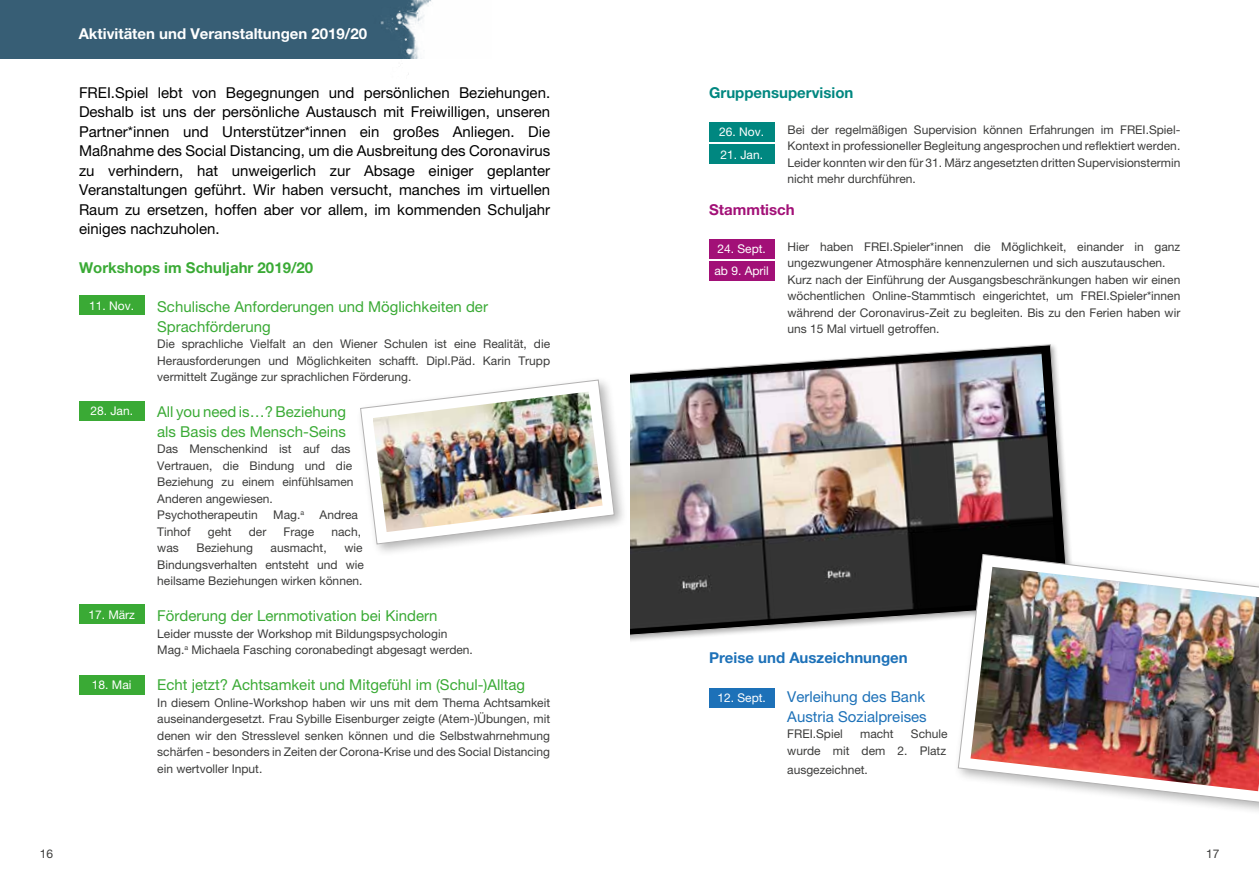
<style>
.page{position:relative;width:1259px;height:893px;background:#fff}
.page>*{position:absolute;margin:0;border:0;box-sizing:border-box;transform-origin:0 0}
.t1{font:15px/19.5px "Helvetica Neue LT Pro";color:#000;text-align:justify}
.t2{font:15px/19.5px "Helvetica Neue LT Pro";color:#3aaa35}
.t3{font:15px/19.5px "Helvetica Neue LT Pro";color:#1d71b8}
.t4{font:700 15px "Helvetica Neue LT Pro";color:#fff}
.t5{font:700 15px "Helvetica Neue LT Pro";color:#3aaa35}
.t6{font:700 15px "Helvetica Neue LT Pro";color:#1d71b8}
.t7{font:700 15px "Helvetica Neue LT Pro";color:#008780}
.t8{font:700 15px "Helvetica Neue LT Pro";color:#a21077}
.t9{font:12px/16.5px "Helvetica Neue LT Pro";color:#3c3c3b}
.t10{font:12px/22.4px "Helvetica Neue LT Pro";color:#fff}
</style>
<div class="page">
<div style="left:709px;top:122px;width:65px;height:20px;background:#008780"></div>
<div style="left:709px;top:145px;width:65px;height:19px;background:#008780"></div>
<svg style="left:630px;top:344px;width:439px;height:293px"></svg>
<img style="left:630px;top:353px;width:428px;height:276px">
<div style="left:709px;top:239px;width:65px;height:20px;background:#a21077"></div>
<div style="left:709px;top:261px;width:65px;height:20px;background:#a21077"></div>
<div style="left:709px;top:688px;width:65px;height:20px;background:#1d71b8"></div>
<div style="left:953px;top:550px;width:306px;height:267px;background:#000;opacity:.3"></div>
<svg style="left:958px;top:554px;width:301px;height:249px"></svg>
<img style="left:970px;top:567px;width:289px;height:224px">
<div style="left:0;top:0;width:492px;height:58px;background:#375e75"></div>
<img style="left:277px;top:0;width:215px;height:75px">
<div style="left:79px;top:296px;width:65px;height:19px;background:#3aaa35"></div>
<div style="left:79px;top:401px;width:65px;height:20px;background:#3aaa35"></div>
<div style="left:79px;top:605px;width:65px;height:19px;background:#3aaa35"></div>
<div style="left:79px;top:675px;width:65px;height:19px;background:#3aaa35"></div>
<div style="left:356px;top:375px;width:272px;height:183px;background:#000;opacity:.3"></div>
<svg style="left:360px;top:380px;width:254px;height:164px"></svg>
<img style="left:373px;top:392px;width:229px;height:140px">
<p class="t4" style="left:79px;top:24px;width:290px">Aktivitäten und Veranstaltungen 2019/20</p>
<p class="t1" style="left:79px;top:82px;width:473px">FREI.Spiel lebt von Begegnungen und persönlichen Beziehungen.<br>Deshalb ist uns der persönliche Austausch mit Freiwilligen, unseren Partner*innen und Unterstützer*innen ein großes Anliegen. Die Maßnahme des Social Distancing, um die Ausbreitung des Coronavirus zu verhindern, hat unweigerlich zur Absage einiger geplanter Veranstaltungen geführt. Wir haben versucht, manches im virtuellen Raum zu ersetzen, hoffen aber vor allem, im kommenden Schuljahr einiges nachzuholen.</p>
<p class="t5" style="left:79px;top:258px;width:236px">Workshops im Schuljahr 2019/20</p>
<p class="t2" style="left:157px;top:297px;width:332px">Schulische Anforderungen und Möglichkeiten der<br>Sprachförderung</p>
<p class="t9" style="left:157px;top:335px;width:394px;text-align:justify">Die sprachliche Vielfalt an den Wiener Schulen ist eine Realität, die Herausforderungen und Möglichkeiten schafft. Dipl.Päd. Karin Trupp vermittelt Zugänge zur sprachlichen Förderung.</p>
<p class="t2" style="left:157px;top:402px;width:190px">All you need is…? Beziehung als Basis des Mensch-Seins</p>
<p class="t9" style="left:157px;top:440px;width:198px">Das Menschenkind ist auf das<br>Vertrauen, die Bindung und die<br>Beziehung zu einem einfühlsamen<br>Anderen angewiesen.<br>Psychotherapeutin</p>
<p class="t10" style="left:89px;top:294px;width:46px">11. Nov.</p>
<p class="t10" style="left:90px;top:399px;width:44px">28. Jan.</p>
<p class="t9" style="left:273px;top:506px;width:32px">Mag.<sup>a</sup></p>
<p class="t9" style="left:320px;top:506px;width:40px">Andrea</p>
<p class="t10" style="left:88px;top:603px;width:48px">17. März</p>
<p class="t10" style="left:92px;top:673px;width:41px">18. Mai</p>
<p class="t9" style="left:157px;top:523px;width:35px">Tinhof</p>
<p class="t9" style="left:208px;top:523px;width:25px">geht</p>
<p class="t9" style="left:249px;top:523px;width:19px">der</p>
<p class="t9" style="left:284px;top:523px;width:32px">Frage</p>
<p class="t9" style="left:331px;top:523px;width:31px">nach,</p>
<p class="t9" style="left:157px;top:539px;width:23px">was</p>
<p class="t9" style="left:196px;top:539px;width:58px">Beziehung</p>
<p class="t9" style="left:271px;top:539px;width:58px">ausmacht,</p>
<p class="t9" style="left:157px;top:539px;width:208px;text-indent:187px">wie<br>Bindungsverhalten entsteht und wie heilsame Beziehungen wirken können.</p>
<p class="t2" style="left:157px;top:606px;width:282px">Förderung der Lernmotivation bei Kindern</p>
<p class="t9" style="left:157px;top:625px;width:317px">Leider musste der Workshop mit Bildungspsychologin<br>Mag.<sup>a</sup> Michaela Fasching coronabedingt abgesagt werden.</p>
<p class="t2" style="left:157px;top:675px;width:369px">Echt jetzt? Achtsamkeit und Mitgefühl im (Schul-)Alltag</p>
<p class="t9" style="left:157px;top:694px;width:394px;text-align:justify">In diesem Online-Workshop haben wir uns mit dem Thema Achtsamkeit auseinandergesetzt. Frau Sybille Eisenburger zeigte (Atem-)Übungen, mit denen wir den Stresslevel senken können und die Selbstwahrnehmung schärfen - besonders in Zeiten der Corona-Krise und des Social Distancing ein wertvoller Input.</p>
<p class="t7" style="left:709px;top:83px;width:146px">Gruppensupervision</p>
<p class="t9" style="left:787px;top:121px;width:394px;text-align:justify">Bei der regelmäßigen Supervision können Erfahrungen im FREI.Spiel-Kontext in professioneller Begleitung angesprochen und reflektiert werden.<br>Leider konnten wir den für 31. März angesetzten dritten Supervisionstermin nicht mehr durchführen.</p>
<p class="t8" style="left:709px;top:200px;width:87px">Stammtisch</p>
<p class="t9" style="left:787px;top:238px;width:394px">Hier haben FREI.Spieler*innen die Möglichkeit, einander in ganz ungezwungener Atmosphäre kennenzulernen und sich auszutauschen.<br>Kurz nach der Einführung der Ausgangsbeschränkungen haben wir einen wöchentlichen Online-Stammtisch eingerichtet, um FREI.Spieler*innen während der Coronavirus-Zeit zu begleiten. Bis zu den Ferien haben wir uns 15 Mal virtuell getroffen.</p>
<p class="t10" style="left:719px;top:121px;width:46px">26. Nov.</p>
<p class="t10" style="left:720px;top:143px;width:44px">21. Jan.</p>
<p class="t10" style="left:714px;top:237px;width:56px">24. Sept. ab 9. April</p>
<p class="t6" style="left:709px;top:648px;width:200px">Preise und Auszeichnungen</p>
<p class="t3" style="left:787px;top:687px;width:141px">Verleihung des Bank<br>Austria Sozialpreises</p>
<p class="t9" style="left:787px;top:725px;width:57px">FREI.Spiel</p>
<p class="t9" style="left:860px;top:725px;width:35px">macht</p>
<p class="t10" style="left:717px;top:687px;width:50px">12. Sept.</p>
<p class="t9" style="left:787px;top:725px;width:162px;text-align:right">Schule<br>wurde mit dem 2. Platz</p>
<p class="t9" style="left:787px;top:761px;width:82px">ausgezeichnet.</p>
<p class="t9" style="left:40px;top:845px;width:15px">16</p>
<p class="t9" style="left:1206px;top:845px;width:15px">17</p>
</div>
